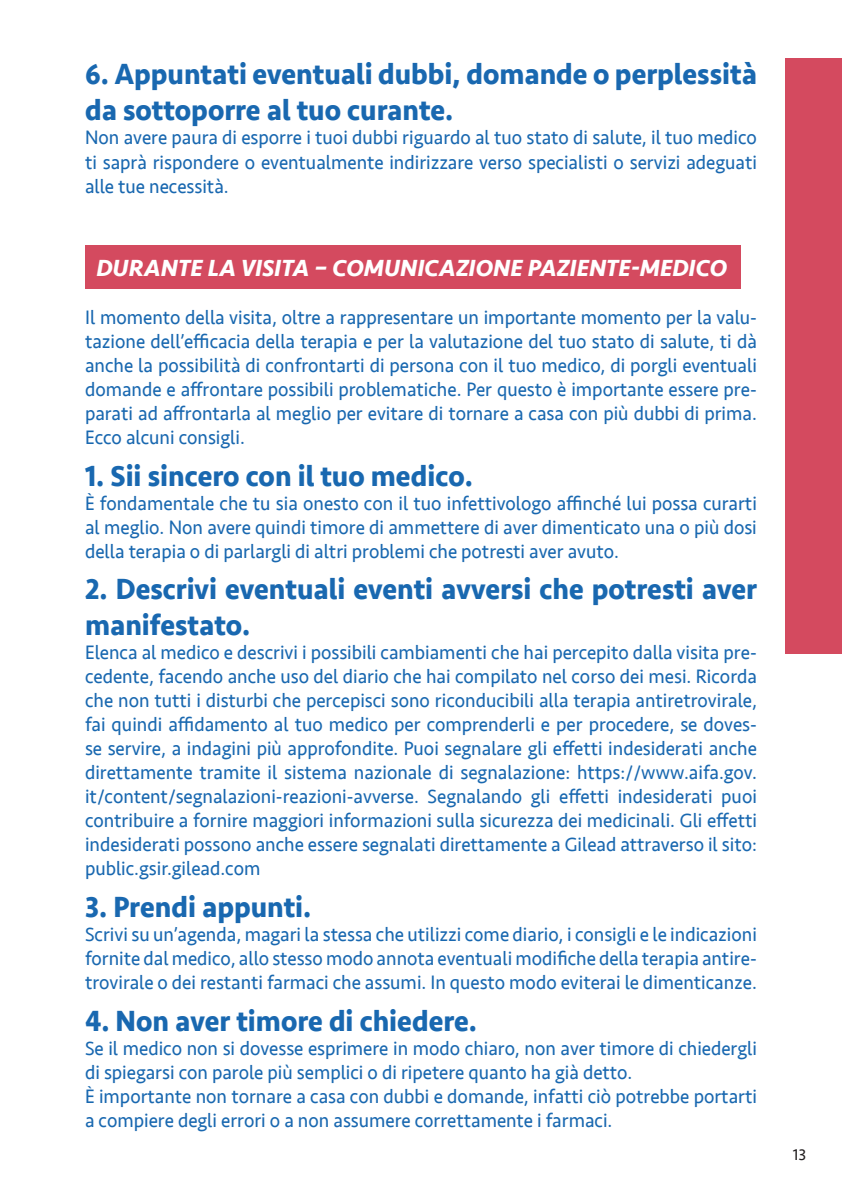
<style>
.page{position:relative;width:842px;height:1191px;background:#fff}
.page>*{position:absolute;margin:0;border:0;box-sizing:border-box;transform-origin:0 0}
.t1{font:700 30px/36px "Seravek";color:#1968b0;scale:.95 1}
.t2{font:italic 700 24px "Seravek";color:#fff}
.t3{font:20px/24px "Seravek";color:#1968b0;text-align:justify;scale:.95 1}
.t4{font:16px "Seravek";color:#231f20}
</style>
<div class="page">
<div style="left:785px;top:59px;width:57px;height:595px;background:#d44a5f"></div>
<div style="left:85px;top:244px;width:655px;height:44px;background:#d44a5f"></div>
<h1 class="t1" style="left:85px;top:56px;width:709px">6. Appuntati eventuali dubbi, domande o perplessità da sottoporre al tuo curante.</h1>
<p class="t3" style="left:85px;top:126px;width:709px">Non avere paura di esporre i tuoi dubbi riguardo al tuo stato di salute, il tuo medico ti saprà rispondere o eventualmente indirizzare verso specialisti o servizi adeguati alle tue necessità.</p>
<p class="t2" style="left:96px;top:247px;width:632px">DURANTE LA VISITA – COMUNICAZIONE PAZIENTE-MEDICO</p>
<p class="t3" style="left:85px;top:305px;width:709px">Il momento della visita, oltre a rappresentare un importante momento per la valu&shy;tazione dell’efficacia della terapia e per la valutazione del tuo stato di salute, ti dà anche la possibilità di confrontarti di persona con il tuo medico, di porgli eventuali domande e affrontare possibili problematiche. Per questo è importante essere pre&shy;parati ad affrontarla al meglio per evitare di tornare a casa con più dubbi di prima.<br>Ecco alcuni consigli.</p>
<h1 class="t1" style="left:85px;top:457px;width:410px">1. Sii sincero con il tuo medico.</h1>
<p class="t3" style="left:85px;top:491px;width:709px">È fondamentale che tu sia onesto con il tuo infettivologo affinché lui possa curarti al meglio. Non avere quindi timore di ammettere di aver dimenticato una o più dosi della terapia o di parlargli di altri problemi che potresti aver avuto.</p>
<h1 class="t1" style="left:85px;top:571px;width:709px">2. Descrivi eventuali eventi avversi che potresti aver manifestato.</h1>
<p class="t3" style="left:85px;top:640px;width:709px">Elenca al medico e descrivi i possibili cambiamenti che hai percepito dalla visita pre&shy;cedente, facendo anche uso del diario che hai compilato nel corso dei mesi. Ricorda che non tutti i disturbi che percepisci sono riconducibili alla terapia antiretrovirale, fai quindi affidamento al tuo medico per comprenderli e per procedere, se doves&shy;se servire, a indagini più approfondite. Puoi segnalare gli effetti indesiderati anche direttamente tramite il sistema nazionale di segnalazione: https://www.aifa.gov. it/content/segnalazioni-reazioni-avverse. Segnalando gli effetti indesiderati puoi contribuire a fornire maggiori informazioni sulla sicurezza dei medicinali. Gli effetti indesiderati possono anche essere segnalati direttamente a Gilead attraverso il sito: public.gsir.gilead.com</p>
<h1 class="t1" style="left:85px;top:888px;width:240px">3. Prendi appunti.</h1>
<p class="t3" style="left:85px;top:922px;width:709px">Scrivi su un’agenda, magari la stessa che utilizzi come diario, i consigli e le indicazioni fornite dal medico, allo stesso modo annota eventuali modifiche della terapia antire&shy;trovirale o dei restanti farmaci che assumi. In questo modo eviterai le dimenticanze.</p>
<h1 class="t1" style="left:85px;top:1002px;width:414px">4. Non aver timore di chiedere.</h1>
<p class="t3" style="left:85px;top:1036px;width:709px;text-align:left">Se il medico non si dovesse esprimere in modo chiaro, non aver timore di chiedergli di spiegarsi con parole più semplici o di ripetere quanto ha già detto.<br>È importante non tornare a casa con dubbi e domande, infatti ciò potrebbe portarti a compiere degli errori o a non assumere correttamente i farmaci.</p>
<p class="t4" style="left:793px;top:1142px;width:15px">13</p>
</div>
